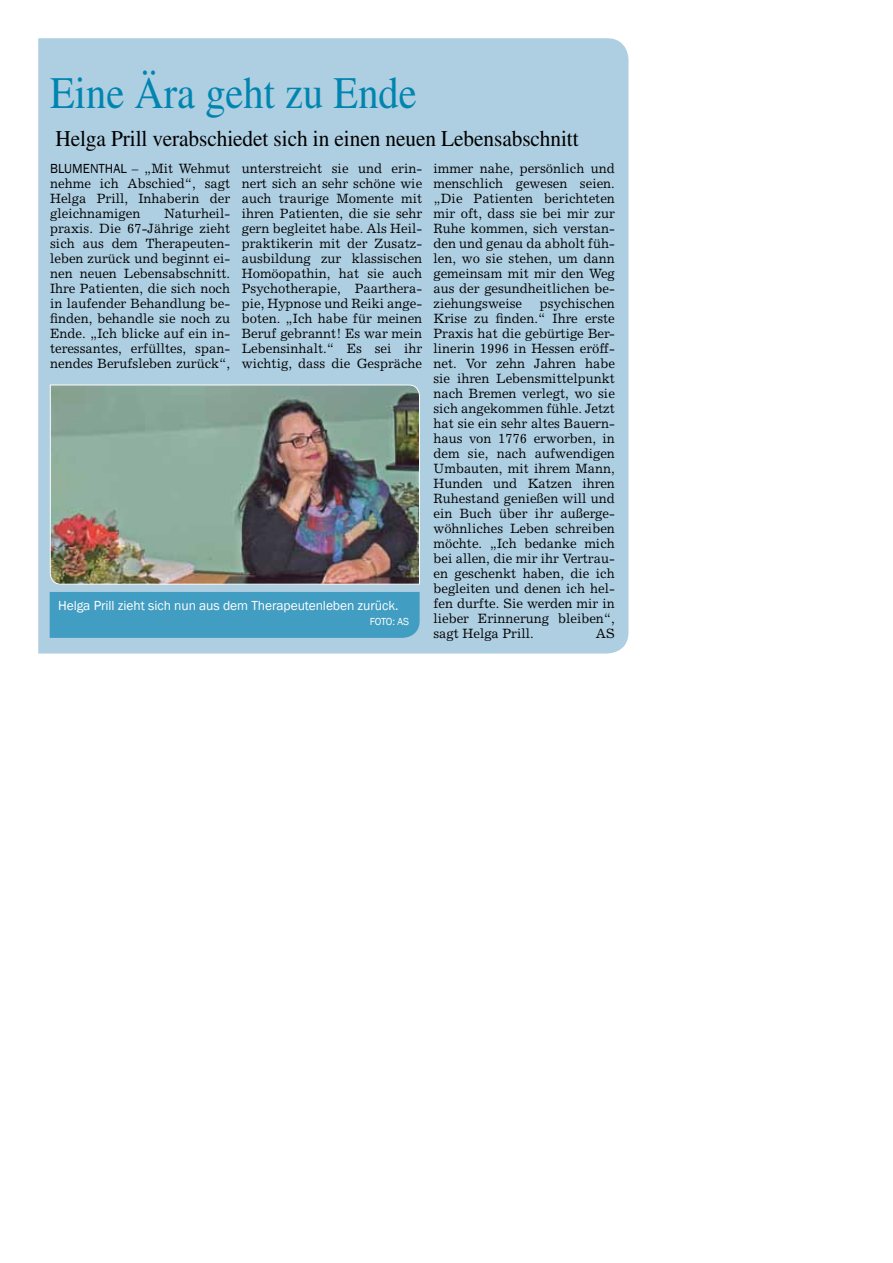
<style>
.page{position:relative;width:893px;height:1263px;background:#fff}
.page>*{position:absolute;margin:0;border:0;box-sizing:border-box;transform-origin:0 0}
.t1{font:45px "Times";color:#0085b0;scale:.9 1}
.t2{font:22.5px "Times";letter-spacing:-.005em;color:#000;scale:.95 1}
.t3{font:13.5px/15px "Excelsior";color:#000;text-align:justify}
.t4{font:13.5px "Franklin Gothic";letter-spacing:-.005em;color:#fff}
.t5{font:10.5px "Franklin Gothic";color:#fff}
.s1{font-family:"Franklin Gothic"}
</style>
<div class="page">
<div style="left:38px;top:38px;width:590px;height:615px;background:#aecee1"></div>
<img style="left:50px;top:385px;width:370px;height:199px">
<div style="left:50px;top:592px;width:370px;height:46px;background:#429dc2"></div>
<h1 class="t1" style="left:50px;top:68px;width:409px">Eine Ära geht zu Ende</h1>
<h2 class="t2" style="left:55px;top:125px;width:552px">Helga Prill verabschiedet sich in einen neuen Lebensabschnitt</h2>
<p class="t3" style="left:50px;top:161px;width:182px"><span class="s1">Blumenthal</span> – „Mit Wehmut nehme ich Abschied“, sagt Helga Prill, Inhaberin der gleichnamigen</p>
<p class="t3" style="left:242px;top:161px;width:182px">unterstreicht sie und erin&shy;nert sich an sehr schöne wie auch traurige Momente mit ihren Patienten, die sie sehr gern begleitet habe. Als Heil&shy;praktikerin mit der Zusatz&shy;ausbildung zur klassischen Homöopathin, hat sie auch Psychotherapie, Paarthera&shy;pie, Hypnose und Reiki ange&shy;boten. „Ich habe für meinen Beruf gebrannt! Es war mein Lebensinhalt.“ Es sei ihr wichtig, dass die Gespräche</p>
<p class="t3" style="left:433px;top:161px;width:183px">immer nahe, persönlich und menschlich gewesen seien. „Die Patienten berichteten mir oft, dass sie bei mir zur Ruhe kommen, sich verstan&shy;den und genau da abholt füh&shy;len, wo sie stehen, um dann gemeinsam mit mir den Weg aus der gesundheitlichen be&shy;ziehungsweise</p>
<p class="t3" style="left:50px;top:206px;width:182px;text-indent:114px">Naturheil&shy;praxis. Die 67-Jährige zieht sich aus dem Therapeuten&shy;leben zurück und beginnt ei&shy;nen neuen Lebensabschnitt.<br>Ihre Patienten, die sich noch in laufender Behandlung be&shy;finden, behandle sie noch zu Ende. „Ich blicke auf ein in&shy;teressantes, erfülltes, span&shy;nendes Berufsleben zurück“,</p>
<p class="t3" style="left:433px;top:296px;width:183px;text-indent:107px">psychischen Krise zu finden.“ Ihre erste Praxis hat die gebürtige Ber&shy;linerin 1996 in Hessen eröff&shy;net. Vor zehn Jahren habe sie ihren Lebensmittelpunkt nach Bremen verlegt, wo sie sich angekommen fühle. Jetzt hat sie ein sehr altes Bauern&shy;haus von 1776 erworben, in dem sie, nach aufwendigen Umbauten, mit ihrem Mann, Hunden und Katzen ihren Ruhestand genießen will und ein Buch über ihr außerge&shy;wöhnliches Leben schreiben möchte. „Ich bedanke mich bei allen, die mir ihr Vertrau&shy;en geschenkt haben, die ich begleiten und denen ich hel&shy;fen durfte. Sie werden mir in lieber Erinnerung bleiben“, sagt Helga Prill.</p>
<p class="t4" style="left:58px;top:597px;width:342px">Helga Prill zieht sich nun aus dem Therapeutenleben zurück.</p>
<p class="t5" style="left:370px;top:615px;width:41px">FOTO: AS</p>
<p class="t3" style="left:596px;top:626px;width:20px">AS</p>
</div>
